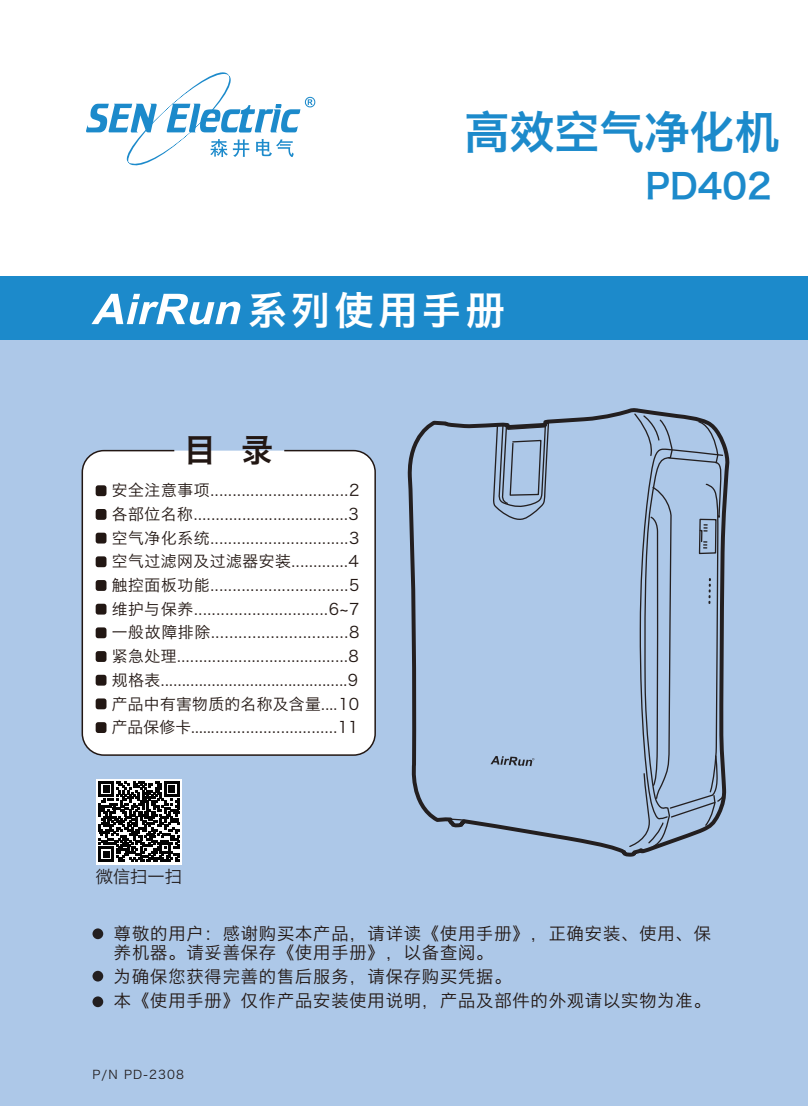
<style>
.page{position:relative;width:808px;height:1106px;background:#fff}
.page>*{position:absolute;margin:0;border:0;box-sizing:border-box;transform-origin:0 0}
.t1{font:45px "Hiragino Sans GB W6";color:#1c8acb}
.t2{font:39px "Hiragino Sans GB W6";letter-spacing:.12em;color:#fff}
.t3{font:34.5px "Hiragino Sans GB W6";color:#1c8acb}
.t4{font:32.25px "Hiragino Sans GB W6";color:#221713}
.t5{font:17.25px/19.5px "Hiragino Sans GB W3";letter-spacing:.05em;color:#221713}
.t6{font:17.25px "Hiragino Sans GB W3";color:#231f20}
.t7{font:15.75px/23.7px "Hiragino Sans GB W3";letter-spacing:.04em;color:#221713;text-align:justify}
.t8{font:12px "Hiragino Sans GB W3";letter-spacing:.1em;color:#231f20}
</style>
<div class="page">
<div style="left:0;top:315px;width:808px;height:791px;background:#adc8e8"></div>
<div style="left:0;top:276px;width:808px;height:64px;background:#1c8acb"></div>
<div style="left:92px;top:928px;width:11px;height:11px;background:#231f20;border-radius:50%"></div>
<div style="left:92px;top:970px;width:11px;height:11px;background:#231f20;border-radius:50%"></div>
<div style="left:92px;top:996px;width:11px;height:11px;background:#231f20;border-radius:50%"></div>
<svg style="left:96px;top:779px;width:85px;height:85px"></svg>
<svg style="left:99px;top:781px;width:80px;height:81px"></svg>
<svg style="left:408px;top:409px;width:322px;height:448px"></svg>
<svg style="left:451px;top:818px;width:16px;height:4px"></svg>
<svg style="left:492px;top:421px;width:58px;height:131px"></svg>
<svg style="left:628px;top:413px;width:97px;height:435px"></svg>
<svg style="left:490px;top:756px;width:44px;height:10px"></svg>
<svg style="left:91px;top:294px;width:149px;height:30px"></svg>
<div style="left:82px;top:450px;width:294px;height:306px;background:#fff;border:2px solid #221713;border-radius:22px"></div>
<div style="left:96px;top:485px;width:10px;height:11px;background:#221713;border-radius:3px"></div>
<div style="left:96px;top:509px;width:10px;height:11px;background:#221713;border-radius:3px"></div>
<div style="left:96px;top:532px;width:10px;height:11px;background:#221713;border-radius:3px"></div>
<div style="left:96px;top:556px;width:10px;height:11px;background:#221713;border-radius:3px"></div>
<div style="left:96px;top:580px;width:10px;height:11px;background:#221713;border-radius:3px"></div>
<div style="left:96px;top:603px;width:10px;height:11px;background:#221713;border-radius:3px"></div>
<div style="left:96px;top:627px;width:10px;height:11px;background:#221713;border-radius:3px"></div>
<div style="left:96px;top:651px;width:10px;height:11px;background:#221713;border-radius:3px"></div>
<div style="left:96px;top:674px;width:10px;height:11px;background:#221713;border-radius:3px"></div>
<div style="left:96px;top:698px;width:10px;height:11px;background:#221713;border-radius:3px"></div>
<div style="left:96px;top:722px;width:10px;height:11px;background:#221713;border-radius:3px"></div>
<svg style="left:86px;top:72px;width:229px;height:94px"></svg>
<h1 class="t1" style="left:464px;top:102px;width:317px">高效空气净化机</h1>
<h2 class="t2" style="left:248px;top:285px;width:259px">系列使用手册</h2>
<h3 class="t4" style="left:184px;top:428px;width:91px">目 录</h3>
<p class="t7" style="left:112px;top:478px;width:249px">安全注意事项...............................2各部位名称...................................3空气净化系统...............................3空气过滤网及过滤器安装.............4触控面板功能...............................5维护与保养..............................6~7一般故障排除..............................8紧急处理.......................................8规格表............................................9产品中有害物质的名称及含量....10产品保修卡..................................11</p>
<p class="t6" style="left:96px;top:865px;width:88px">微信扫一扫</p>
<h3 class="t3" style="left:645px;top:164px;width:128px">PD402</h3>
<p class="t5" style="left:114px;top:923px;width:598px">尊敬的用户：感谢购买本产品，请详读《使用手册》，正确安装、使用、保养机器。请妥善保存《使用手册》，以备查阅。</p>
<p class="t5" style="left:114px;top:964px;width:598px;line-height:24px">为确保您获得完善的售后服务，请保存购买凭据。<br>本《使用手册》仅作产品安装使用说明，产品及部件的外观请以实物为准。</p>
<p class="t8" style="left:92px;top:1066px;width:93px">P/N PD-2308</p>
</div>
